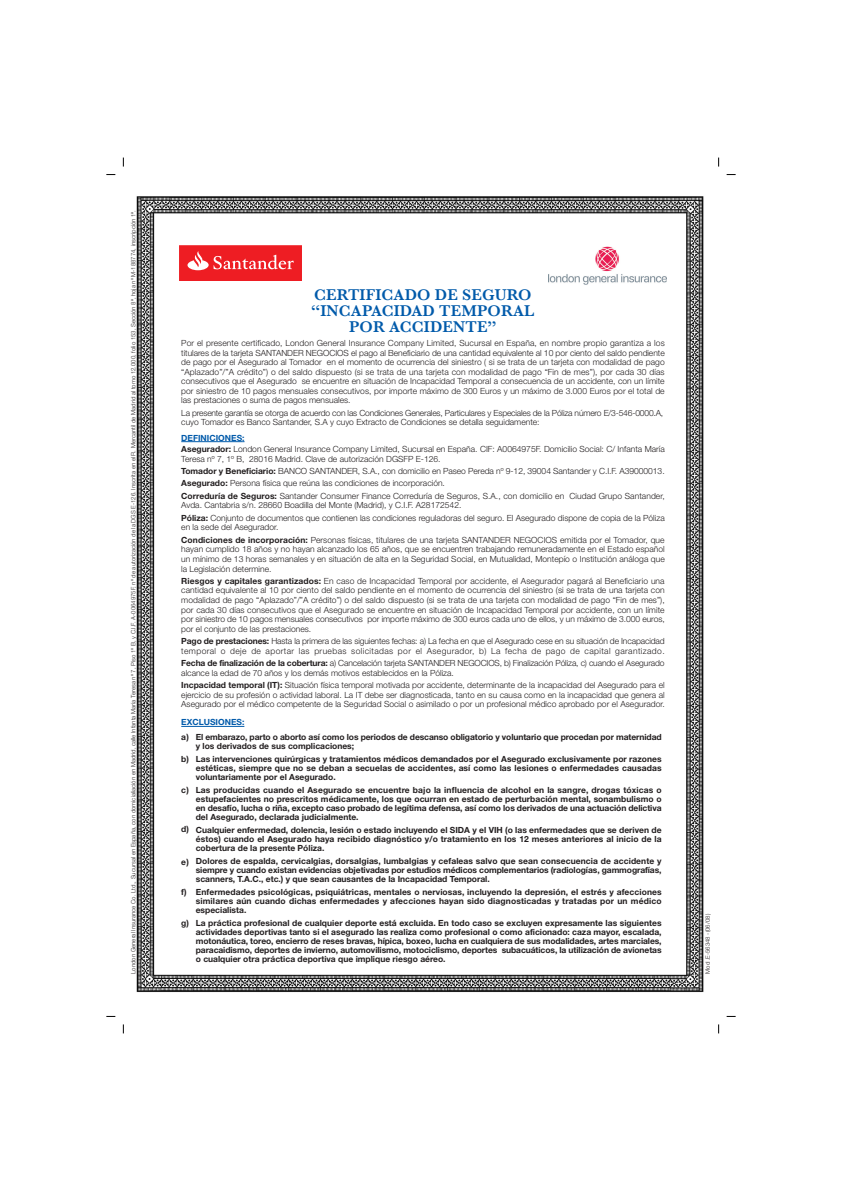
<style>
.page{position:relative;width:842px;height:1191px;background:#fff}
.page>*{position:absolute;margin:0;border:0;box-sizing:border-box;transform-origin:0 0}
.t1{font:600 16px/16px "Baskerville";letter-spacing:.01em;color:#015aaa;text-align:center}
.t2{font:300 8.5px/9.6px "Helvetica Neue";color:#231f20}
.t3{font:700 8.5px/8.9px "Helvetica Neue";color:#231f20;text-align:justify}
.t4{font:300 8.5px/9.6px "Helvetica Neue";letter-spacing:.045em;color:#231f20}
.t5{font:300 8.5px/9.6px "Helvetica Neue";letter-spacing:-.02em;color:#231f20}
.t6{font:700 8.5px "Helvetica Neue";color:#015aaa}
.t7{font:300 6px "Helvetica Neue";color:#231f20}
.s1{font-weight:700;color:#015aaa}
.s2{font-weight:700}
</style>
<div class="page">
<img style="left:136px;top:196px;width:568px;height:796px">
<hr style="left:181px;top:441px;width:61px;height:1px;background:#015aaa">
<hr style="left:181px;top:726px;width:63px;height:1px;background:#015aaa">
<img style="left:549px;top:247px;width:118px;height:52px">
<div style="left:179px;top:245px;width:123px;height:36px;background:#ee1d23"></div>
<svg style="left:188px;top:251px;width:106px;height:19px"></svg>
<p class="t7" style="left:131px;top:974px;width:765px;rotate:-90deg">London General Insurance Co. Ltd., Sucursal en España, con domicialiación en Madrid, calle Infanta María Teresa nº 7, Piso 1º B, y C.I.F. A-0064975F, nº de autorización de la DGS E-126. Inscrita en el R. Mercantil de Madrid al tomo 12.000, folio 153, Sección 8ª, hoja nº M-188774, inscripción 1ª.</p>
<h1 class="t1" style="left:311px;top:287px;width:225px">CERTIFICADO DE SEGURO “INCAPACIDAD TEMPORAL<br>POR ACCIDENTE”</h1>
<p class="t2" style="left:181px;top:339px;width:485px;text-align:justify">Por el presente certificado, London General Insurance Company Limited, Sucursal en España, en nombre propio garantiza a los titulares de la tarjeta SANTANDER NEGOCIOS el pago al Beneficiario de una cantidad equivalente al 10 por ciento del saldo pendiente de pago por el Asegurado al Tomador en el momento de ocurrencia del siniestro ( si se trata de un tarjeta con modalidad de pago “Aplazado”/”A crédito”) o del saldo dispuesto (si se trata de una tarjeta con modalidad de pago “Fin de mes”), por cada 30 días consecutivos que el Asegurado se encuentre en situación de Incapacidad Temporal a consecuencia de un accidente, con un límite por siniestro de 10 pagos mensuales consecutivos, por importe máximo de 300 Euros y un máximo de 3.000 Euros por el total de las prestaciones o suma de pagos mensuales.</p>
<p class="t5" style="left:181px;top:409px;width:484px">La presente garantía se otorga de acuerdo con las Condiciones Generales, Particulares y Especiales de la Póliza número E/3-546-0000.A, cuyo Tomador es Banco Santander, S.A y cuyo Extracto de Condiciones se detalla seguidamente:</p>
<p class="t2" style="left:181px;top:433px;width:485px;line-height:11.4px"><span class="s1">DEFINICIONES:<br></span><span class="s2">Asegurador:</span> London General Insurance Company Limited, Sucursal en España. CIF: A0064975F. Domicilio Social: C/ Infanta María</p>
<p class="t2" style="left:181px;top:453px;width:485px;line-height:12.4px">Teresa nº 7, 1º B, 28016 Madrid. Clave de autorización DGSFP E-126.<br><span class="s2">Tomador y Beneficiario:</span> BANCO SANTANDER, S.A., con domicilio en Paseo Pereda nº 9-12, 39004 Santander y C.I.F. A39000013.<br><span class="s2">Asegurado:</span> Persona física que reúna las condiciones de incorporación.<br><span class="s2">Correduría de Seguros:</span> Santander Consumer Finance Correduría de Seguros, S.A., con domicilio en Ciudad Grupo Santander,</p>
<p class="t2" style="left:181px;top:500px;width:485px;line-height:12.4px">Avda. Cantabria s/n. 28660 Boadilla del Monte (Madrid), y C.I.F. A28172542.<br><span class="s2">Póliza:</span> Conjunto de documentos que contienen las condiciones reguladoras del seguro. El Asegurado dispone de copia de la Póliza</p>
<p class="t2" style="left:181px;top:522px;width:485px;line-height:12.4px">en la sede del Asegurador.<br><span class="s2">Condiciones de incorporación:</span> Personas físicas, titulares de una tarjeta SANTANDER NEGOCIOS emitida por el Tomador, que</p>
<p class="t2" style="left:181px;top:545px;width:485px;text-align:justify">hayan cumplido 18 años y no hayan alcanzado los 65 años, que se encuentren trabajando remuneradamente en el Estado español un mínimo de 13 horas semanales y en situación de alta en la Seguridad Social, en Mutualidad, Montepío o Institución análoga que la Legislación determine.</p>
<p class="t2" style="left:181px;top:577px;width:485px;text-align:justify"><span class="s2">Riesgos y capitales garantizados:</span> En caso de Incapacidad Temporal por accidente, el Asegurador pagará al Beneficiario una cantidad equivalente al 10 por ciento del saldo pendiente en el momento de ocurrencia del siniestro (si se trata de una tarjeta con modalidad de pago “Aplazado”/”A crédito”) o del saldo dispuesto (si se trata de una tarjeta con modalidad de pago “Fin de mes”), por cada 30 días consecutivos que el Asegurado se encuentre en situación de Incapacidad Temporal por accidente, con un límite por siniestro de 10 pagos mensuales consecutivos por importe máximo de 300 euros cada uno de ellos, y un máximo de 3.000 euros, por el conjunto de las prestaciones.</p>
<p class="t4" style="left:181px;top:637px;width:485px"><span class="s2">Pago de prestaciones:</span> Hasta la primera de las siguientes fechas: a) La fecha en que el Asegurado cese en su situación de Incapacidad temporal o deje de aportar las pruebas solicitadas por el Asegurador, b) La fecha de pago de capital garantizado.</p>
<p class="t2" style="left:181px;top:659px;width:485px"><span class="s2">Fecha de finalización de la cobertura:</span> a) Cancelación tarjeta SANTANDER NEGOCIOS, b) Finalización Póliza, c) cuando el Asegurado alcance la edad de 70 años y los demás motivos establecidos en la Póliza.</p>
<p class="t2" style="left:181px;top:681px;width:485px;text-align:justify"><span class="s2">Incpacidad temporal (IT):</span> Situación física temporal motivada por accidente, determinante de la incapacidad del Asegurado para el ejercicio de su profesión o actividad laboral. La IT debe ser diagnosticada, tanto en su causa como en la incapacidad que genera al Asegurado por el médico competente de la Seguridad Social o asimilado o por un profesional médico aprobado por el Asegurador.</p>
<p class="t6" style="left:181px;top:719px;width:65px">EXCLUSIONES:</p>
<p class="t3" style="left:181px;top:733px;width:9px">a)</p>
<p class="t3" style="left:181px;top:756px;width:9px">b)</p>
<p class="t3" style="left:181px;top:786px;width:9px">c)</p>
<p class="t3" style="left:181px;top:826px;width:9px">d)</p>
<p class="t3" style="left:181px;top:858px;width:9px">e)</p>
<p class="t3" style="left:181px;top:889px;width:7px">f)</p>
<p class="t3" style="left:181px;top:919px;width:9px">g)</p>
<p class="t3" style="left:196px;top:733px;width:467px">El embarazo, parto o aborto así como los periodos de descanso obligatorio y voluntario que procedan por maternidad y los derivados de sus complicaciones;</p>
<p class="t3" style="left:196px;top:755px;width:467px">Las intervenciones quirúrgicas y tratamientos médicos demandados por el Asegurado exclusivamente por razones estéticas, siempre que no se deban a secuelas de accidentes, así como las lesiones o enfermedades causadas voluntariamente por el Asegurado.</p>
<p class="t3" style="left:196px;top:786px;width:467px">Las producidas cuando el Asegurado se encuentre bajo la influencia de alcohol en la sangre, drogas tóxicas o estupefacientes no prescritos médicamente, los que ocurran en estado de perturbación mental, sonambulismo o en desafío, lucha o riña, excepto caso probado de legítima defensa, así como los derivados de una actuación delictiva del Asegurado, declarada judicialmente.</p>
<p class="t3" style="left:196px;top:826px;width:467px">Cualquier enfermedad, dolencia, lesión o estado incluyendo el SIDA y el VIH (o las enfermedades que se deriven de éstos) cuando el Asegurado haya recibido diagnóstico y/o tratamiento en los 12 meses anteriores al inicio de la cobertura de la presente Póliza.</p>
<p class="t3" style="left:196px;top:857px;width:467px">Dolores de espalda, cervicalgias, dorsalgias, lumbalgias y cefaleas salvo que sean consecuencia de accidente y siempre y cuando existan evidencias objetivadas por estudios médicos complementarios (radiologías, gammografías, scanners, T.A.C., etc.) y que sean causantes de la Incapacidad Temporal.</p>
<p class="t3" style="left:196px;top:888px;width:467px">Enfermedades psicológicas, psiquiátricas, mentales o nerviosas, incluyendo la depresión, el estrés y afecciones similares aún cuando dichas enfermedades y afecciones hayan sido diagnosticadas y tratadas por un médico especialista.</p>
<p class="t3" style="left:196px;top:919px;width:467px">La práctica profesional de cualquier deporte está excluida. En todo caso se excluyen expresamente las siguientes actividades deportivas tanto si el asegurado las realiza como profesional o como aficionado: caza mayor, escalada, motonáutica, toreo, encierro de reses bravas, hípica, boxeo, lucha en cualquiera de sus modalidades, artes marciales, paracaidismo, deportes de invierno, automovilismo, motociclismo, deportes subacuáticos, la utilización de avionetas o cualquier otra práctica deportiva que implique riesgo aéreo.</p>
<p class="t7" style="left:706px;top:974px;width:61px;rotate:-90deg">Mod .E-56348 -(06/08)</p>
</div>
